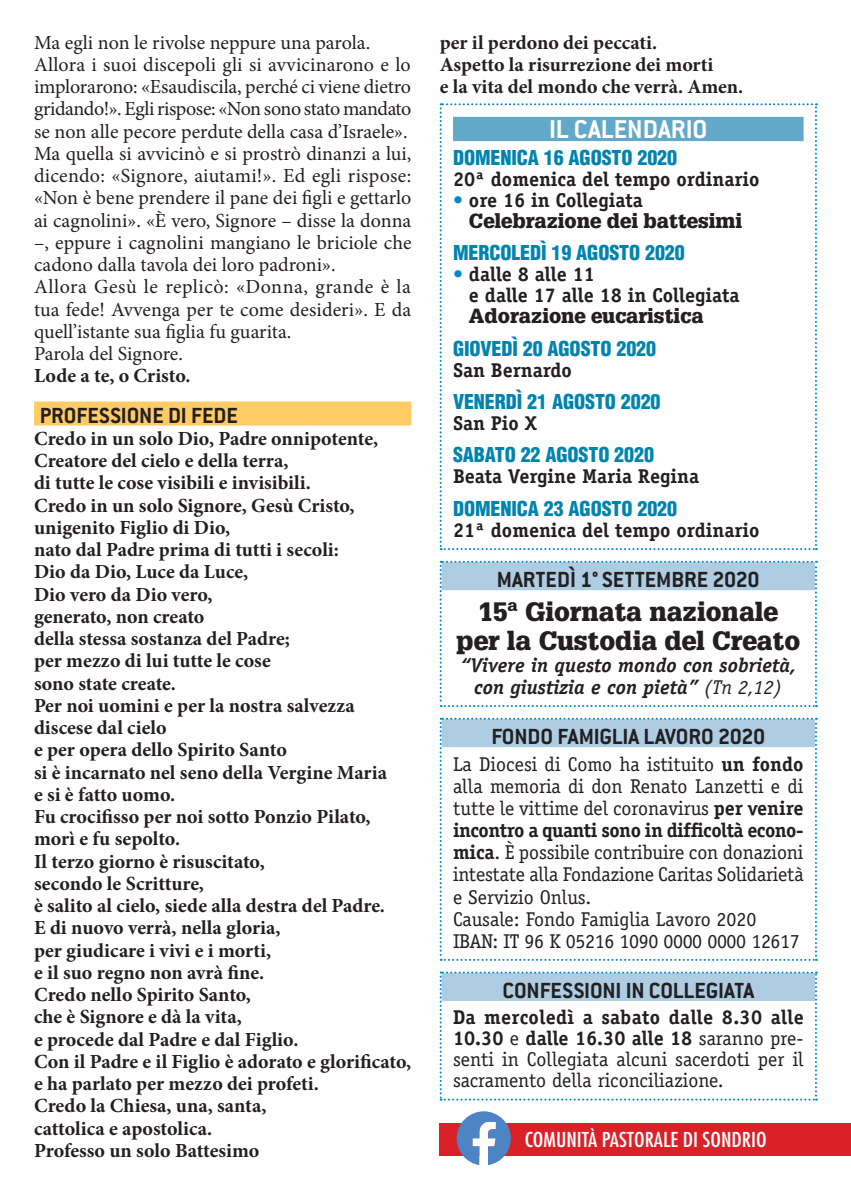
<style>
.page{position:relative;width:851px;height:1191px;background:#fff}
.page>*{position:absolute;margin:0;border:0;box-sizing:border-box;transform-origin:0 0}
.t1{font:700 28.2px "Conduit ITC";color:#fff}
.t2{font:900 26px/28.6px "Glypha LT Std";color:#231f20;text-align:center}
.t3{font:700 24px "Conduit ITC";color:#231f20}
.t4{font:700 20px/22.2px "Minion Pro";color:#231f20}
.t5{font:20px/22.2px "Minion Pro";color:#231f20}
.t6{font:20px/22px "Officina Serif Std";letter-spacing:-.005em;color:#231f20}
.t7{font:700 20px/21px "Officina Serif Std";color:#231f20}
.t8{font:900 condensed 20px "Helvetica LT Std";letter-spacing:-.005em;color:#0084af}
.t9{font:italic 700 20px/22px "Officina Serif Std";color:#231f20;text-align:center}
.t10{font:900 20px "Glypha LT Std";color:#231f20}
.t11{font:condensed 20px "Futura Std";letter-spacing:.035em;color:#fff;scale:1.11 1}
.s1{font-weight:400;color:#0089cf}
.s2{font-weight:400}
.s3{font-weight:700}
</style>
<div class="page">
<div style="left:439px;top:1123px;width:411px;height:32px;background:#da2128"></div>
<svg style="left:456px;top:1111px;width:54px;height:54px"></svg>
<svg style="left:439px;top:718px;width:377px;height:243px"></svg>
<div style="left:34px;top:401px;width:377px;height:24px;background:#fecb64"></div>
<svg style="left:439px;top:971px;width:377px;height:129px"></svg>
<svg style="left:439px;top:561px;width:377px;height:146px"></svg>
<svg style="left:439px;top:103px;width:377px;height:447px"></svg>
<p class="t5" style="left:34px;top:31px;width:379px">Ma egli non le rivolse neppure una parola.<br>Allora i suoi discepoli gli si avvicinarono e lo implorarono: «Esaudiscila, perché ci viene dietro gridando!». Egli rispose: «Non sono stato mandato se non alle pecore perdute della casa d’Israele».<br>Ma quella si avvicinò e si prostrò dinanzi a lui, dicendo: «Signore, aiutami!». Ed egli rispose: «Non è bene prendere il pane dei figli e gettarlo ai cagnolini». «È vero, Signore – disse la donna –, eppure i cagnolini mangiano le briciole che cadono dalla tavola dei loro padroni».<br>Allora Gesù le replicò: «Donna, grande è la tua fede! Avvenga per te come desideri». E da quell’istante sua figlia fu guarita.<br>Parola del Signore.</p>
<p class="t4" style="left:34px;top:364px;width:158px">Lode a te, o Cristo.</p>
<p class="t3" style="left:40px;top:401px;width:200px">PROFESSIONE DI FEDE</p>
<p class="t4" style="left:34px;top:427px;width:378px">Credo in un solo Dio, Padre onnipotente,<br>Creatore del cielo e della terra,<br>di tutte le cose visibili e invisibili.<br>Credo in un solo Signore, Gesù Cristo, unigenito Figlio di Dio,<br>nato dal Padre prima di tutti i secoli:<br>Dio da Dio, Luce da Luce,<br>Dio vero da Dio vero,<br>generato, non creato<br>della stessa sostanza del Padre;<br>per mezzo di lui tutte le cose<br>sono state create.<br>Per noi uomini e per la nostra salvezza discese dal cielo<br>e per opera dello Spirito Santo<br>si è incarnato nel seno della Vergine Maria<br>e si è fatto uomo.<br>Fu crocifisso per noi sotto Ponzio Pilato, morì e fu sepolto.<br>Il terzo giorno è risuscitato,<br>secondo le Scritture,<br>è salito al cielo, siede alla destra del Padre.<br>E di nuovo verrà, nella gloria,<br>per giudicare i vivi e i morti,<br>e il suo regno non avrà fine.<br>Credo nello Spirito Santo,<br>che è Signore e dà la vita,<br>e procede dal Padre e dal Figlio.<br>Con il Padre e il Figlio è adorato e glorificato, e ha parlato per mezzo dei profeti.<br>Credo la Chiesa, una, santa,<br>cattolica e apostolica.<br>Professo un solo Battesimo</p>
<p class="t4" style="left:439px;top:31px;width:305px">per il perdono dei peccati.<br>Aspetto la risurrezione dei morti<br>e la vita del mondo che verrà. Amen.</p>
<h1 class="t1" style="left:549px;top:113px;width:160px">IL CALENDARIO</h1>
<p class="t8" style="left:453px;top:145px;width:225px">DOMENICA 16 AGOSTO 2020</p>
<p class="t7" style="left:453px;top:168px;width:308px">20ª domenica del tempo ordinario</p>
<p class="t7" style="left:453px;top:189px;width:191px"><span class="s1">•</span> ore 16 in Collegiata</p>
<p class="t10" style="left:469px;top:209px;width:274px">Celebrazione dei battesimi</p>
<p class="t8" style="left:453px;top:240px;width:233px">MERCOLEDÌ 19 AGOSTO 2020</p>
<p class="t7" style="left:469px;top:264px;width:272px;text-indent:-16px"><span class="s1">•</span> dalle 8 alle 11<br>e dalle 17 alle 18 in Collegiata</p>
<p class="t10" style="left:469px;top:304px;width:236px">Adorazione eucaristica</p>
<p class="t8" style="left:453px;top:336px;width:204px">GIOVEDÌ 20 AGOSTO 2020</p>
<p class="t7" style="left:453px;top:359px;width:120px">San Bernardo</p>
<p class="t8" style="left:453px;top:389px;width:209px">VENERDÌ 21 AGOSTO 2020</p>
<p class="t7" style="left:453px;top:412px;width:86px">San Pio X</p>
<p class="t8" style="left:453px;top:442px;width:202px">SABATO 22 AGOSTO 2020</p>
<p class="t7" style="left:453px;top:466px;width:247px">Beata Vergine Maria Regina</p>
<p class="t8" style="left:453px;top:496px;width:225px">DOMENICA 23 AGOSTO 2020</p>
<p class="t7" style="left:453px;top:519px;width:308px">21ª domenica del tempo ordinario</p>
<p class="t3" style="left:496px;top:565px;width:264px">MARTEDÌ 1° SETTEMBRE 2020</p>
<h2 class="t2" style="left:456px;top:597px;width:345px">15ª Giornata nazionale per la Custodia del Creato</h2>
<p class="t9" style="left:460px;top:654px;width:338px">“Vivere in questo mondo con sobrietà, con giustizia e con pietà” <span class="s2">(Tn 2,12)</span></p>
<p class="t3" style="left:491px;top:722px;width:275px">FONDO FAMIGLIA LAVORO 2020</p>
<p class="t6" style="left:453px;top:753px;width:352px">La Diocesi di Como ha istituito <span class="s3">un fondo </span>alla memoria di don Renato Lanzetti e di tutte le vittime del coronavirus <span class="s3">per venire incontro a quanti sono in difficoltà econo&shy;mica</span>. È possibile contribuire con donazioni intestate alla Fondazione Caritas Solidarietà e Servizio Onlus.<br>Causale: Fondo Famiglia Lavoro 2020<br>IBAN: IT 96 K 05216 1090 0000 0000 12617</p>
<p class="t3" style="left:502px;top:976px;width:253px">CONFESSIONI IN COLLEGIATA</p>
<p class="t6" style="left:453px;top:1007px;width:352px;line-height:21px;text-align:justify"><span class="s3">Da mercoledì a sabato dalle 8.30 alle 10.30</span> e <span class="s3">dalle 16.30 alle 18</span> saranno pre&shy;senti in Collegiata alcuni sacerdoti per il sacramento della riconciliazione.</p>
<p class="t11" style="left:524px;top:1127px;width:219px">COMUNITÀ PASTORALE DI SONDRIO</p>
</div>
